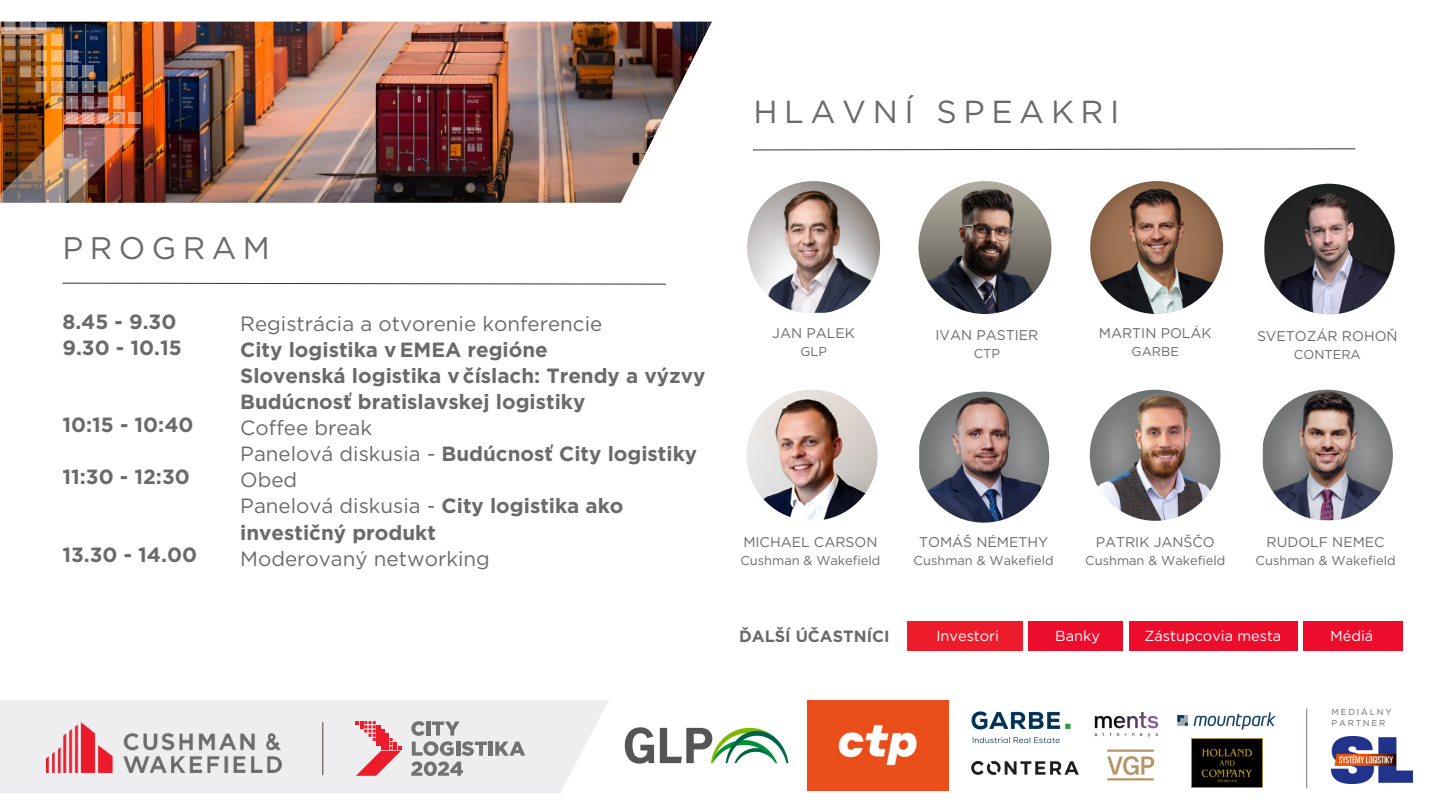
<style>
.page{position:relative;width:1440px;height:810px;background:#fff}
.page>*{position:absolute;margin:0;border:0;box-sizing:border-box;transform-origin:0 0}
.t1{font:31.9px "Gotham";letter-spacing:.205em;color:#696b6b}
.t2{font:31.2px "Gotham";letter-spacing:.205em;color:#696b6b}
.t3{font:700 20.6px/26.1px "Gotham";color:#696b6b}
.t4{font:700 16.3px "Gotham";color:#696b6b}
.t5{font:14.5px "Gotham";color:#fff}
.t6{font:14px "Gotham";color:#696b6b}
.t7{font:12.8px "Gotham";color:#696b6b}
.t8{font:8.6px "Gotham";letter-spacing:.205em;color:#696b6b}
.s1{font-weight:400}
</style>
<div class="page">
<div style="left:0;top:700px;width:560px;height:93px;background:#eeeef0"></div>
<hr style="left:1306px;top:709px;width:1px;height:79px;background:#77706e">
<img style="left:807px;top:701px;width:142px;height:90px">
<img style="left:624px;top:727px;width:165px;height:37px">
<img style="left:971px;top:711px;width:100px;height:33px">
<img style="left:1177px;top:712px;width:99px;height:28px">
<img style="left:1107px;top:749px;width:48px;height:32px">
<img style="left:1191px;top:739px;width:71px;height:48px">
<img style="left:1094px;top:711px;width:65px;height:26px">
<img style="left:971px;top:760px;width:108px;height:15px">
<img style="left:1332px;top:737px;width:81px;height:47px">
<hr style="left:322px;top:722px;width:1px;height:53px;background:#77706e">
<img style="left:47px;top:722px;width:234px;height:50px">
<svg style="left:356px;top:721px;width:45px;height:55px;background:#ed9aa1"></svg>
<svg style="left:411px;top:721px;width:76px;height:55px;background:#c4c5c6"></svg>
<hr style="left:489px;top:742px;width:4px;height:14px;background:#707372">
<svg style="left:495px;top:741px;width:30px;height:15px"></svg>
<img style="left:746px;top:390px;width:132px;height:131px;border-radius:50%">
<img style="left:918px;top:392px;width:131px;height:131px;border-radius:50%">
<img style="left:1090px;top:390px;width:131px;height:131px;border-radius:50%">
<img style="left:1262px;top:390px;width:131px;height:131px;border-radius:50%">
<img style="left:747px;top:181px;width:133px;height:133px;border-radius:50%">
<img style="left:918px;top:181px;width:133px;height:133px;border-radius:50%">
<img style="left:1090px;top:181px;width:133px;height:133px;border-radius:50%">
<img style="left:1264px;top:184px;width:131px;height:131px;border-radius:50%">
<img style="left:0;top:22px;width:612px;height:181px">
<svg style="left:612px;top:21px;width:744px;height:227px"></svg>
<svg style="left:62px;top:282px;width:604px;height:3px"></svg>
<div style="left:1129px;top:622px;width:168px;height:29px;background:#ec0d2c"></div>
<div style="left:1028px;top:622px;width:95px;height:29px;background:#ec0d2c"></div>
<div style="left:1303px;top:622px;width:100px;height:29px;background:#ec0d2c"></div>
<div style="left:907px;top:622px;width:115px;height:29px;background:#ed1c2b"></div>
<svg style="left:4px;top:50px;width:12px;height:11px"></svg>
<svg style="left:20px;top:50px;width:11px;height:11px"></svg>
<svg style="left:35px;top:50px;width:12px;height:11px"></svg>
<svg style="left:51px;top:50px;width:11px;height:11px"></svg>
<svg style="left:67px;top:50px;width:11px;height:11px"></svg>
<svg style="left:20px;top:66px;width:11px;height:11px"></svg>
<svg style="left:35px;top:66px;width:12px;height:11px"></svg>
<div style="left:51px;top:66px;width:11px;height:11px;background:#fdba68"></div>
<svg style="left:67px;top:66px;width:11px;height:11px"></svg>
<svg style="left:82px;top:66px;width:11px;height:11px"></svg>
<svg style="left:35px;top:81px;width:12px;height:12px"></svg>
<svg style="left:51px;top:81px;width:11px;height:12px"></svg>
<svg style="left:67px;top:81px;width:11px;height:12px"></svg>
<svg style="left:82px;top:81px;width:11px;height:12px"></svg>
<svg style="left:98px;top:81px;width:11px;height:12px"></svg>
<svg style="left:51px;top:97px;width:11px;height:11px"></svg>
<svg style="left:67px;top:97px;width:11px;height:11px"></svg>
<svg style="left:82px;top:97px;width:11px;height:11px"></svg>
<svg style="left:98px;top:97px;width:11px;height:11px"></svg>
<svg style="left:113px;top:97px;width:12px;height:11px"></svg>
<svg style="left:67px;top:112px;width:11px;height:12px"></svg>
<svg style="left:82px;top:112px;width:11px;height:12px"></svg>
<svg style="left:98px;top:112px;width:11px;height:12px"></svg>
<svg style="left:113px;top:112px;width:12px;height:12px"></svg>
<svg style="left:129px;top:112px;width:11px;height:12px"></svg>
<svg style="left:4px;top:35px;width:12px;height:11px"></svg>
<svg style="left:20px;top:35px;width:11px;height:11px"></svg>
<svg style="left:35px;top:35px;width:12px;height:11px"></svg>
<div style="left:51px;top:35px;width:11px;height:11px;background:#fcbc68"></div>
<svg style="left:0;top:21px;width:1px;height:25px"></svg>
<svg style="left:4px;top:21px;width:12px;height:9px"></svg>
<svg style="left:20px;top:21px;width:11px;height:9px"></svg>
<svg style="left:35px;top:21px;width:12px;height:9px"></svg>
<img style="left:0;top:128px;width:140px;height:75px">
<p class="t1" style="left:753px;top:93px;width:368px">HLAVNÍ SPEAKRI</p>
<p class="t2" style="left:62px;top:229px;width:209px">PROGRAM</p>
<p class="t3" style="left:62px;top:308px;width:121px">8.45 - 9.30<br>9.30 - 10.15</p>
<h3 class="t3" style="left:62px;top:412px;width:133px">10:15 - 10:40</h3>
<p class="t3" style="left:62px;top:464px;width:129px">11:30 - 12:30</p>
<p class="t3" style="left:62px;top:541px;width:136px">13.30 - 14.00</p>
<p class="t3" style="left:240px;top:310px;width:467px"><span class="s1">Registrácia a otvorenie konferencie<br></span>City logistika vEMEA regióne<br>Slovenská logistika včíslach: Trendy a výzvy<br>Budúcnosť bratislavskej logistiky<br><span class="s1">Coffee break<br>Panelová diskusia -</span> Budúcnosť City logistiky<br><span class="s1">Obed<br>Panelová diskusia -</span> City logistika ako investičný produkt<br><span class="s1">Moderovaný networking</span></p>
<h6 class="t6" style="left:772px;top:325px;width:84px">JAN PALEK</h6>
<h6 class="t7" style="left:800px;top:344px;width:28px">GLP</h6>
<h6 class="t6" style="left:935px;top:326px;width:105px">IVAN PASTIER</h6>
<h6 class="t7" style="left:974px;top:345px;width:28px">CTP</h6>
<h6 class="t6" style="left:1099px;top:325px;width:114px">MARTIN POLÁK</h6>
<h6 class="t7" style="left:1132px;top:344px;width:49px">GARBE</h6>
<p class="t6" style="left:1257px;top:327px;width:142px">SVETOZÁR ROHOŇ</p>
<p class="t7" style="left:1294px;top:346px;width:68px">CONTERA</p>
<p class="t6" style="left:743px;top:533px;width:136px">MICHAEL CARSON</p>
<p class="t7" style="left:740px;top:552px;width:142px">Cushman &amp; Wakefield</p>
<p class="t6" style="left:919px;top:533px;width:131px">TOMÁŠ NÉMETHY</p>
<p class="t7" style="left:914px;top:552px;width:142px">Cushman &amp; Wakefield</p>
<p class="t6" style="left:1096px;top:533px;width:121px">PATRIK JANŠČO</p>
<p class="t7" style="left:1085px;top:552px;width:142px">Cushman &amp; Wakefield</p>
<p class="t6" style="left:1267px;top:533px;width:120px">RUDOLF NEMEC</p>
<p class="t7" style="left:1256px;top:552px;width:142px">Cushman &amp; Wakefield</p>
<p class="t4" style="left:739px;top:626px;width:152px">ĎALŠÍ ÚČASTNÍCI</p>
<p class="t5" style="left:936px;top:627px;width:64px">Investori</p>
<p class="t5" style="left:1055px;top:627px;width:46px">Banky</p>
<p class="t5" style="left:1145px;top:627px;width:138px">Zástupcovia mesta</p>
<p class="t5" style="left:1330px;top:627px;width:45px">Médiá</p>
<h5 class="t8" style="left:1332px;top:707px;width:61px">MEDIÁLNY</h5>
<p class="t8" style="left:1332px;top:718px;width:55px">PARTNER</p>
</div>
